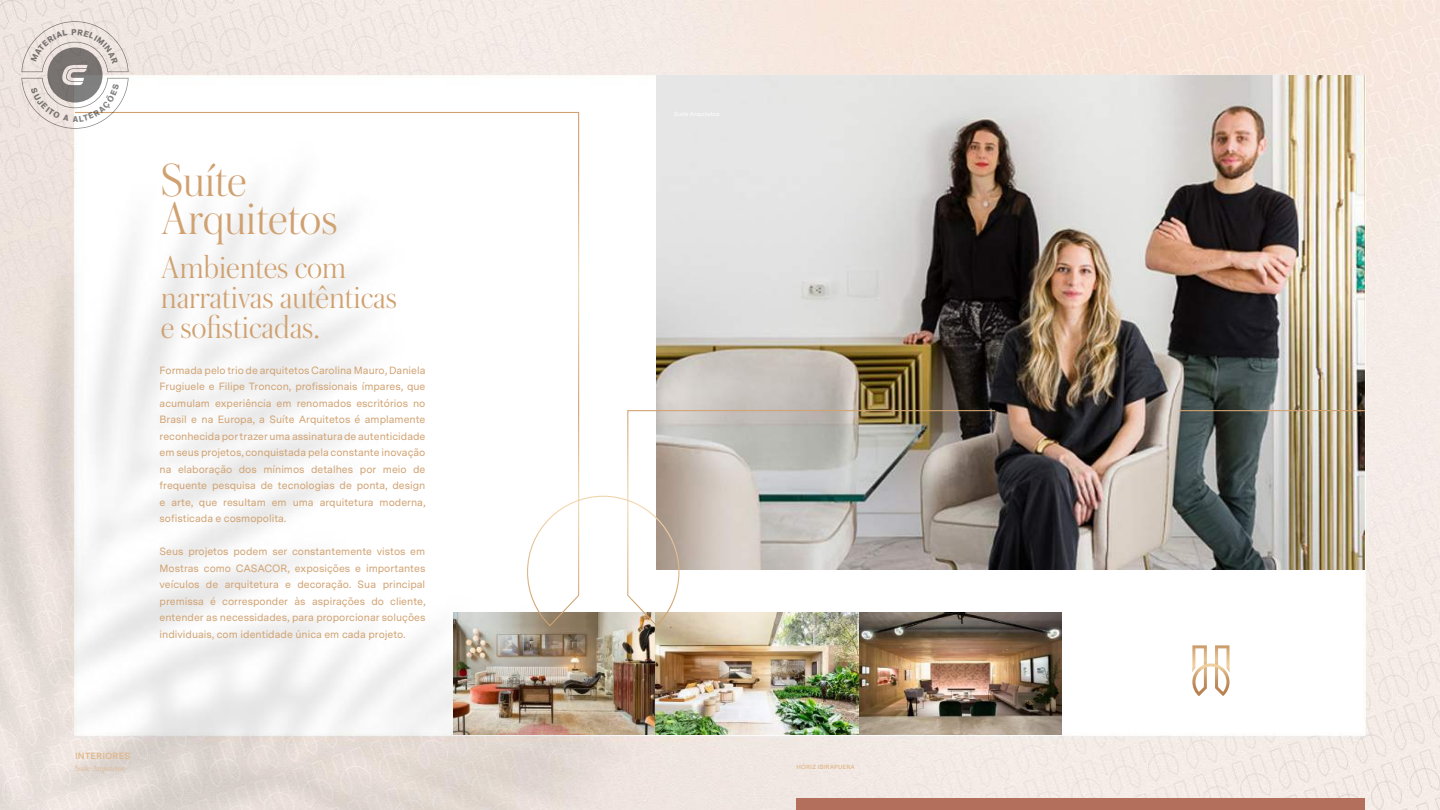
<style>
.page{position:relative;width:1440px;height:810px;background:#fff}
.page>*{position:absolute;margin:0;border:0;box-sizing:border-box;transform-origin:0 0}
.t1{font:300 48.75px/38.5px "Austin";color:#d0a170}
.t2{font:300 33.75px/30px "Austin";color:#d0a170}
.t3{font:10.5px/16.5px "Messina Sans";color:#d0a170;text-align:justify}
.t4{font:300 9px "Austin";color:#dfb688}
.t5{font:600 9px "Messina Sans";letter-spacing:.01em;color:#dfb688}
.t6{font:600 6px "Messina Sans";letter-spacing:.01em;color:#dfb688}
</style>
<div class="page">
<img style="left:0;top:0;width:1440px;height:810px">
<img style="left:0;top:142px;width:652px;height:668px">
<div style="left:797px;top:799px;width:568px;height:11px;background:#b36f5b"></div>
<img style="left:657px;top:75px;width:708px;height:36px">
<img style="left:453px;top:627px;width:609px;height:108px">
<svg style="left:1192px;top:645px;width:38px;height:51px"></svg>
<img style="left:74px;top:111px;width:1292px;height:516px">
<svg style="left:21px;top:21px;width:108px;height:108px"></svg>
<h1 class="t1" style="left:161px;top:159px;width:178px">Suíte<br>Arquitetos</h1>
<h2 class="t2" style="left:161px;top:251px;width:238px">Ambientes com narrativas autênticas e sofisticadas.</h2>
<p class="t3" style="left:160px;top:361px;width:267px">Formada pelo trio de arquitetos Carolina Mauro, Daniela Frugiuele e Filipe Troncon, profissionais ímpares, que acumulam experiência em renomados escritórios no Brasil e na Europa, a Suíte Arquitetos é amplamente reconhecida por trazer uma assinatura de autenticidade em seus projetos, conquistada pela constante inovação na elaboração dos mínimos detalhes por meio de frequente pesquisa de tecnologias de ponta, design e arte, que resultam em uma arquitetura moderna, sofisticada e cosmopolita.</p>
<p class="t3" style="left:160px;top:543px;width:267px">Seus projetos podem ser constantemente vistos em Mostras como CASACOR, exposições e importantes veículos de arquitetura e decoração. Sua principal premissa é corresponder às aspirações do cliente, entender as necessidades, para proporcionar soluções individuais, com identidade única em cada projeto.</p>
<p class="t5" style="left:75px;top:749px;width:57px">INTERIORES</p>
<p class="t4" style="left:75px;top:762px;width:52px">Suíte Arquitetos</p>
<p class="t6" style="left:797px;top:763px;width:60px">HÓRIZ IBIRAPUERA</p>
</div>
